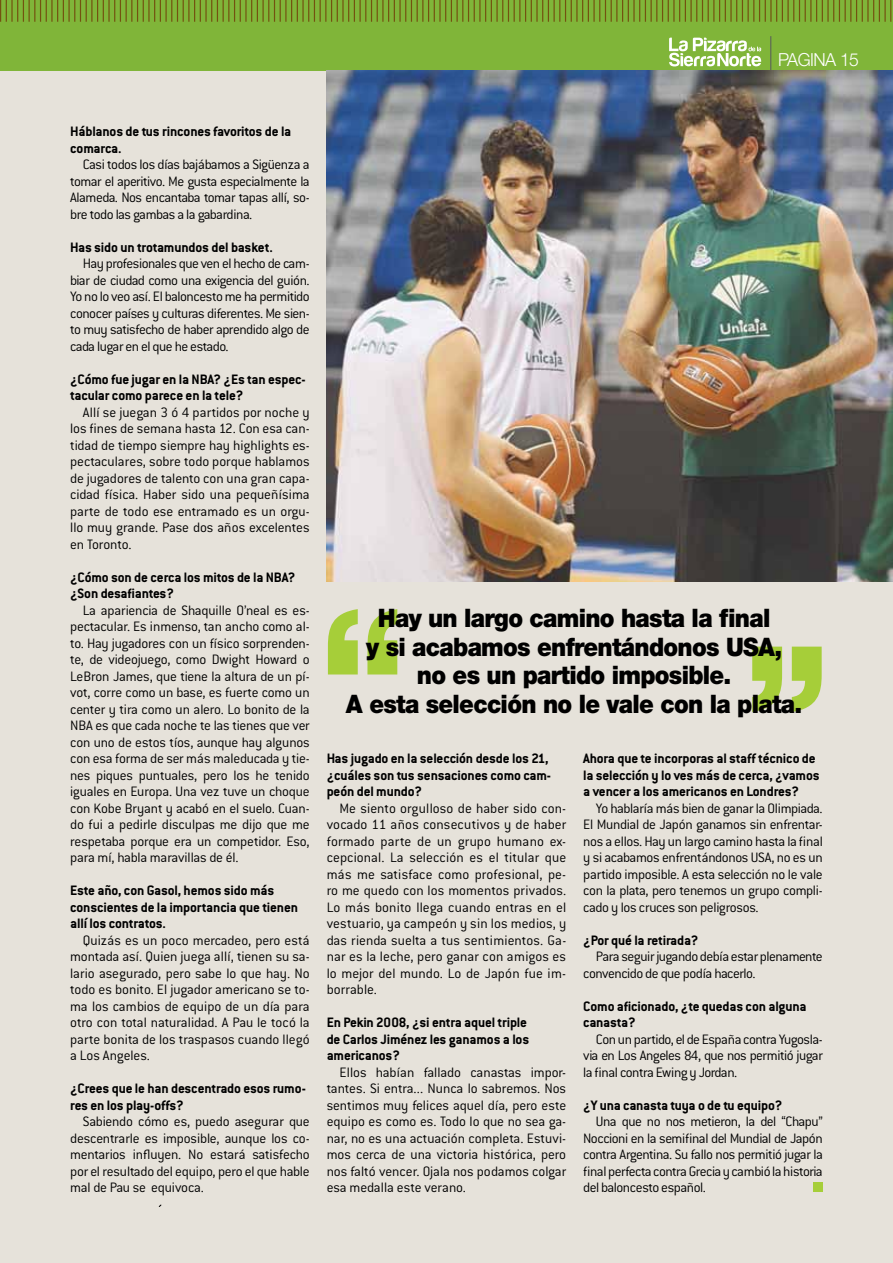
<style>
.page{position:relative;width:893px;height:1263px;background:#e6e2da}
.page>*{position:absolute;margin:0;border:0;box-sizing:border-box;transform-origin:0 0}
.t1{font:900 25.5px/28.5px "Helvetica Neue";letter-spacing:-.03em;color:#000;text-align:center;scale:.92 1}
.t2{font:300 18px "Helvetica Neue";letter-spacing:-.03em;color:#fff}
.t3{font:300 15px/16.5px "Conduit ITC";letter-spacing:-.02em;color:#000;text-align:justify}
.t4{font:700 15px/16.5px "Conduit ITC";letter-spacing:-.01em;color:#000}
</style>
<div class="page">
<div style="left:0;top:0;width:893px;height:70px;background:#80b539"></div>
<hr style="left:770px;top:36px;width:1px;height:34px;background:#58595b">
<svg style="left:669px;top:38px;width:92px;height:28px"></svg>
<svg style="left:0;top:0;width:892px;height:22px"></svg>
<img style="left:327px;top:71px;width:566px;height:511px">
<svg style="left:328px;top:609px;width:69px;height:65px"></svg>
<svg style="left:752px;top:647px;width:70px;height:65px"></svg>
<div style="left:813px;top:1182px;width:10px;height:10px;background:#a6ce39"></div>
<p class="t2" style="left:778px;top:48px;width:82px">PAGINA 15</p>
<p class="t4" style="left:70px;top:123px;width:223px">Háblanos de tus rincones favoritos de la comarca.</p>
<p class="t3" style="left:70px;top:156px;width:241px;text-indent:13px">Casi todos los días bajábamos a Sigüenza a tomar el aperitivo. Me gusta especialmente la Alameda. Nos encantaba tomar tapas allí, so&shy;bre todo las gambas a la gabardina.</p>
<p class="t4" style="left:70px;top:238px;width:204px">Has sido un trotamundos del basket.</p>
<p class="t3" style="left:70px;top:255px;width:241px;text-indent:13px">Hay profesionales que ven el hecho de cam&shy;biar de ciudad como una exigencia del guión.<br>Yo no lo veo así. El baloncesto me ha permitido conocer países y culturas diferentes. Me sien&shy;to muy satisfecho de haber aprendido algo de cada lugar en el que he estado.</p>
<p class="t4" style="left:70px;top:370px;width:237px">¿Cómo fue jugar en la NBA? ¿Es tan espec&shy;tacular como parece en la tele?</p>
<p class="t3" style="left:70px;top:404px;width:241px;text-indent:13px">Allí se juegan 3 ó 4 partidos por noche y los fines de semana hasta 12. Con esa can&shy;tidad de tiempo siempre hay highlights es&shy;pectaculares, sobre todo porque hablamos de jugadores de talento con una gran capa&shy;cidad física. Haber sido una pequeñísima parte de todo ese entramado es un orgu&shy;llo muy grande. Pase dos años excelentes en Toronto.</p>
<p class="t4" style="left:70px;top:568px;width:227px">¿Cómo son de cerca los mitos de la NBA? ¿Son desafiantes?</p>
<p class="t3" style="left:70px;top:602px;width:241px;text-indent:13px">La apariencia de Shaquille O’neal es es&shy;pectacular. Es inmenso, tan ancho como al&shy;to. Hay jugadores con un físico sorprenden&shy;te, de videojuego, como Dwight Howard o LeBron James, que tiene la altura de un pí&shy;vot, corre como un base, es fuerte como un center y tira como un alero. Lo bonito de la NBA es que cada noche te las tienes que ver con uno de estos tíos, aunque hay algunos con esa forma de ser más maleducada y tie&shy;nes piques puntuales, pero los he tenido iguales en Europa. Una vez tuve un choque con Kobe Bryant y acabó en el suelo. Cuan&shy;do fui a pedirle disculpas me dijo que me respetaba porque era un competidor. Eso, para mí, habla maravillas de él.</p>
<p class="t4" style="left:70px;top:882px;width:229px">Este año, con Gasol, hemos sido más conscientes de la importancia que tienen allí los contratos.</p>
<p class="t3" style="left:70px;top:932px;width:241px;text-indent:13px">Quizás es un poco mercadeo, pero está montada así. Quien juega allí, tienen su sa&shy;lario asegurado, pero sabe lo que hay. No todo es bonito. El jugador americano se to&shy;ma los cambios de equipo de un día para otro con total naturalidad. A Pau le tocó la parte bonita de los traspasos cuando llegó a Los Angeles.</p>
<p class="t4" style="left:70px;top:1080px;width:237px">¿Crees que le han descentrado esos rumo&shy;res en los play-offs?</p>
<p class="t3" style="left:70px;top:1113px;width:241px;text-indent:13px">Sabiendo cómo es, puedo asegurar que descentrarle es imposible, aunque los co&shy;mentarios influyen. No estará satisfecho por el resultado del equipo, pero el que hable mal de Pau se equivoca.</p>
<h1 class="t1" style="left:346px;top:604px;width:498px">Hay un largo camino hasta la final<br>y si acabamos enfrentándonos USA,<br>no es un partido imposible.<br>A esta selección no le vale con la plata.</h1>
<p class="t4" style="left:327px;top:750px;width:226px">Has jugado en la selección desde los 21, ¿cuáles son tus sensaciones como cam&shy;peón del mundo?</p>
<p class="t3" style="left:327px;top:800px;width:241px;text-indent:13px">Me siento orgulloso de haber sido con&shy;vocado 11 años consecutivos y de haber formado parte de un grupo humano ex&shy;cepcional. La selección es el titular que más me satisface como profesional, pe&shy;ro me quedo con los momentos privados.<br>Lo más bonito llega cuando entras en el vestuario, ya campeón y sin los medios, y das rienda suelta a tus sentimientos. Ga&shy;nar es la leche, pero ganar con amigos es lo mejor del mundo. Lo de Japón fue im&shy;borrable.</p>
<p class="t4" style="left:327px;top:1014px;width:204px">En Pekin 2008, ¿si entra aquel triple de Carlos Jiménez les ganamos a los americanos?</p>
<p class="t3" style="left:327px;top:1064px;width:241px;text-indent:13px">Ellos habían fallado canastas impor&shy;tantes. Si entra... Nunca lo sabremos. Nos sentimos muy felices aquel día, pero este equipo es como es. Todo lo que no sea ga&shy;nar, no es una actuación completa. Estuvi&shy;mos cerca de una victoria histórica, pero nos faltó vencer. Ojala nos podamos colgar esa medalla este verano.</p>
<p class="t4" style="left:583px;top:750px;width:238px">Ahora que te incorporas al staff técnico de la selección y lo ves más de cerca, ¿vamos a vencer a los americanos en Londres?</p>
<p class="t3" style="left:583px;top:800px;width:241px;text-indent:13px">Yo hablaría más bien de ganar la Olimpiada.<br>El Mundial de Japón ganamos sin enfrentar&shy;nos a ellos. Hay un largo camino hasta la final y si acabamos enfrentándonos USA, no es un partido imposible. A esta selección no le vale con la plata, pero tenemos un grupo compli&shy;cado y los cruces son peligrosos.</p>
<p class="t4" style="left:583px;top:931px;width:117px">¿Por qué la retirada?</p>
<p class="t3" style="left:583px;top:948px;width:241px;text-indent:13px">Para seguir jugando debía estar plenamente convencido de que podía hacerlo.</p>
<p class="t4" style="left:583px;top:997px;width:225px">Como aficionado, ¿te quedas con alguna canasta?</p>
<p class="t3" style="left:583px;top:1031px;width:241px;text-indent:13px">Con un partido, el de España contra Yugosla&shy;via en Los Angeles 84, que nos permitió jugar la final contra Ewing y Jordan.</p>
<p class="t4" style="left:583px;top:1096px;width:201px">¿Y una canasta tuya o de tu equipo?</p>
<p class="t3" style="left:583px;top:1113px;width:241px;text-indent:13px">Una que no nos metieron, la del “Chapu” Noccioni en la semifinal del Mundial de Japón contra Argentina. Su fallo nos permitió jugar la final perfecta contra Grecia y cambió la historia del baloncesto español.</p>
</div>
